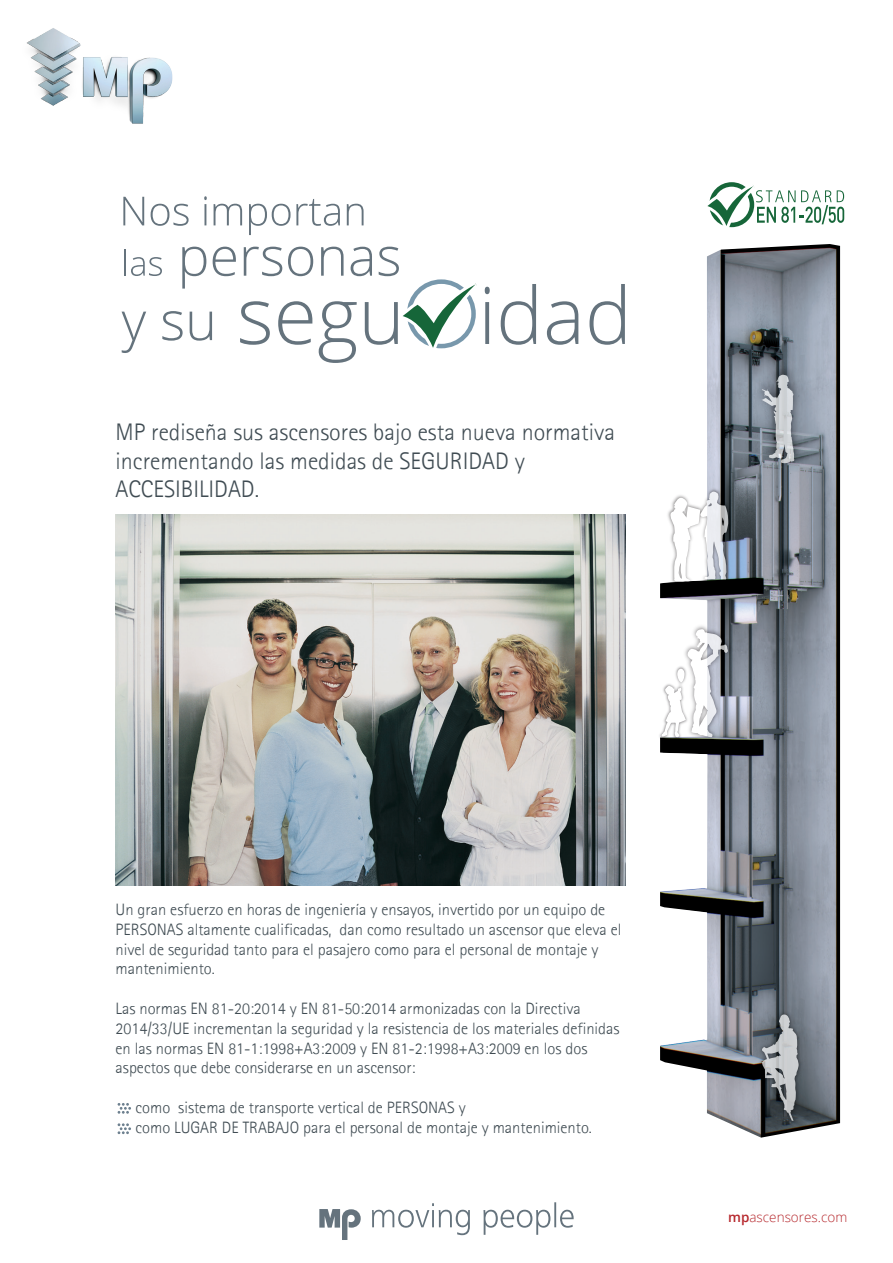
<style>
.page{position:relative;width:893px;height:1263px;background:#fff}
.page>*{position:absolute;margin:0;border:0;box-sizing:border-box;transform-origin:0 0}
.t1{font:300 24px/28.8px "Agfa Rotis Sans Serif";color:#404c53}
.t2{font:300 16.5px/19.8px "Agfa Rotis Sans Serif";color:#404c53}
.t3{font:300 13.5px "Open Sans";color:#b6282d}
.s1{font-weight:600}
</style>
<div class="page">
<img style="left:116px;top:515px;width:509px;height:370px">
<img style="left:26px;top:28px;width:147px;height:96px">
<svg style="left:707px;top:183px;width:137px;height:45px"></svg>
<img style="left:660px;top:244px;width:180px;height:893px">
<img style="left:756px;top:1008px;width:49px;height:119px">
<svg style="left:761px;top:1014px;width:38px;height:107px;background:#7c8185"></svg>
<img style="left:681px;top:623px;width:53px;height:121px">
<img style="left:749px;top:358px;width:58px;height:114px">
<svg style="left:761px;top:375px;width:33px;height:88px;background:#9ca3aa"></svg>
<img style="left:659px;top:735px;width:31px;height:6px">
<svg style="left:660px;top:629px;width:68px;height:109px"></svg>
<svg style="left:319px;top:1202px;width:255px;height:38px"></svg>
<svg style="left:240px;top:301px;width:30px;height:44px"></svg>
<svg style="left:278px;top:301px;width:34px;height:44px"></svg>
<svg style="left:319px;top:301px;width:38px;height:62px"></svg>
<svg style="left:365px;top:282px;width:112px;height:67px"></svg>
<svg style="left:485px;top:287px;width:5px;height:57px"></svg>
<svg style="left:501px;top:284px;width:35px;height:61px"></svg>
<svg style="left:547px;top:301px;width:31px;height:44px"></svg>
<svg style="left:589px;top:284px;width:36px;height:61px"></svg>
<svg style="left:125px;top:250px;width:37px;height:26px"></svg>
<svg style="left:182px;top:247px;width:24px;height:42px"></svg>
<svg style="left:213px;top:247px;width:23px;height:29px"></svg>
<svg style="left:244px;top:247px;width:38px;height:29px"></svg>
<svg style="left:288px;top:247px;width:25px;height:29px"></svg>
<svg style="left:321px;top:247px;width:23px;height:29px"></svg>
<svg style="left:351px;top:247px;width:21px;height:29px"></svg>
<svg style="left:379px;top:247px;width:20px;height:29px"></svg>
<svg style="left:122px;top:312px;width:24px;height:41px"></svg>
<svg style="left:162px;top:311px;width:21px;height:30px"></svg>
<svg style="left:190px;top:312px;width:22px;height:29px"></svg>
<svg style="left:123px;top:197px;width:21px;height:28px"></svg>
<svg style="left:151px;top:204px;width:38px;height:22px"></svg>
<svg style="left:204px;top:196px;width:3px;height:29px"></svg>
<svg style="left:214px;top:204px;width:28px;height:21px"></svg>
<svg style="left:249px;top:199px;width:91px;height:36px"></svg>
<svg style="left:347px;top:204px;width:17px;height:21px"></svg>
<img style="left:666px;top:487px;width:67px;height:99px">
<svg style="left:669px;top:489px;width:59px;height:93px"></svg>
<svg style="left:118px;top:1103px;width:13px;height:11px"></svg>
<svg style="left:118px;top:1123px;width:13px;height:11px"></svg>
<h1 class="t1" style="left:116px;top:417px;width:501px">MP rediseña sus ascensores bajo esta nueva normativa incrementando las medidas de SEGURIDAD y<br>ACCESIBILIDAD.</h1>
<p class="t2" style="left:116px;top:899px;width:507px">Un gran esfuerzo en horas de ingeniería y ensayos, invertido por un equipo de PERSONAS altamente cualificadas, dan como resultado un ascensor que eleva el nivel de seguridad tanto para el pasajero como para el personal de montaje y mantenimiento.</p>
<p class="t2" style="left:116px;top:998px;width:506px">Las normas EN 81-20:2014 y EN 81-50:2014 armonizadas con la Directiva 2014/33/UE incrementan la seguridad y la resistencia de los materiales definidas en las normas EN 81-1:1998+A3:2009 y EN 81-2:1998+A3:2009 en los dos aspectos que debe considerarse en un ascensor:</p>
<p class="t2" style="left:135px;top:1097px;width:458px">como sistema de transporte vertical de PERSONAS y<br>como LUGAR DE TRABAJO para el personal de montaje y mantenimiento.</p>
<p class="t3" style="left:728px;top:1208px;width:121px"><span class="s1">mp</span>ascensores.com</p>
</div>
